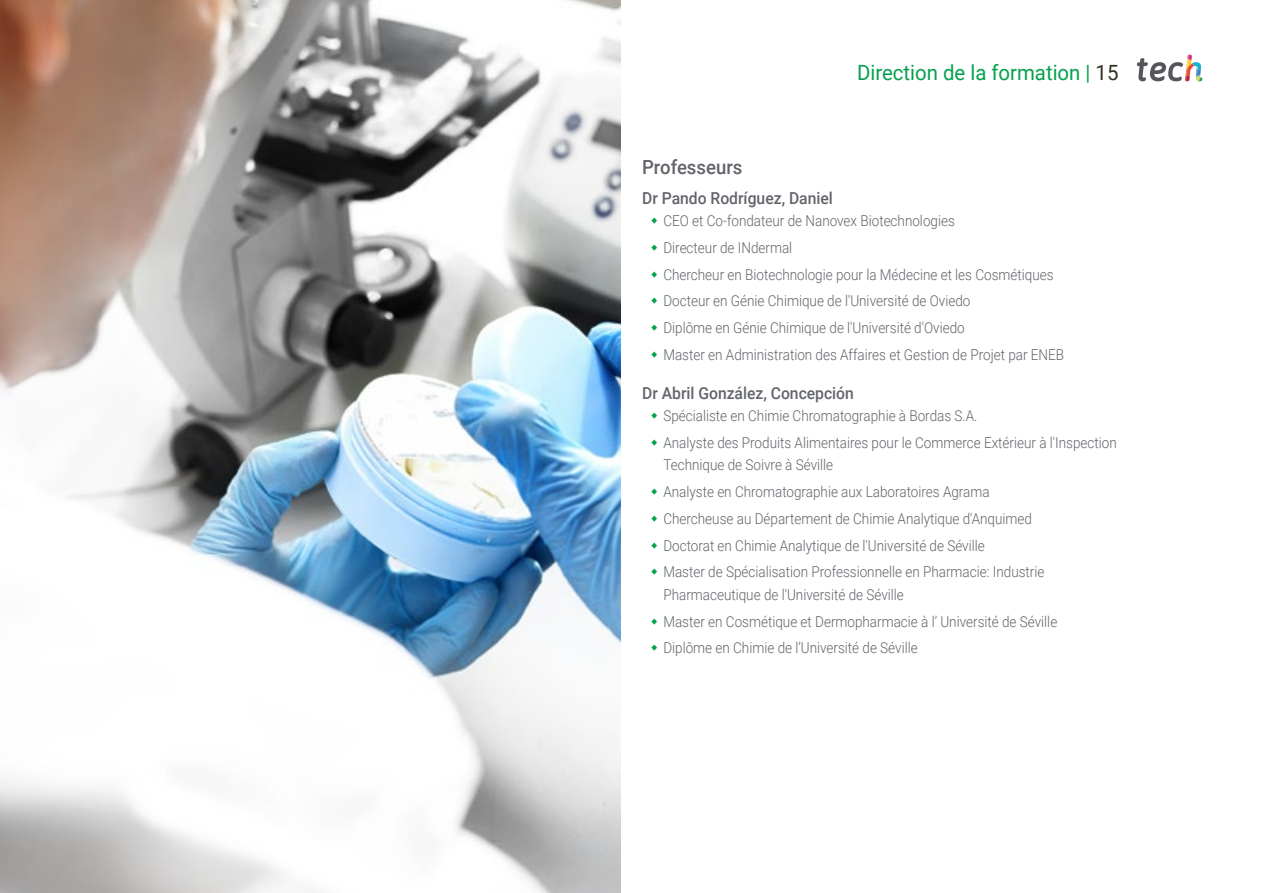
<style>
.page{position:relative;width:1263px;height:893px;background:#fff}
.page>*{position:absolute;margin:0;border:0;box-sizing:border-box;transform-origin:0 0}
.t1{font:21px "Roboto";color:#04a14d}
.t2{font:500 19.5px "Roboto";color:#61646a;scale:.95 1}
.t3{font:500 16.5px "Roboto";color:#61646a;scale:.95 1}
.t4{font:300 15px/26.7px "Roboto";color:#61646a;scale:.9 1}
.s1{color:#312e20}
</style>
<div class="page">
<img style="left:0;top:0;width:621px;height:893px">
<svg style="left:1137px;top:55px;width:65px;height:27px"></svg>
<h1 class="t1" style="left:857px;top:57px;width:263px">Direction de la formation | <span class="s1">15</span></h1>
<h2 class="t2" style="left:642px;top:154px;width:107px">Professeurs</h2>
<p class="t3" style="left:642px;top:186px;width:202px">Dr Pando Rodríguez, Daniel</p>
<p class="t4" style="left:663px;top:207px;width:447px">CEO et Co-fondateur de Nanovex Biotechnologies<br>Directeur de INdermal<br>Chercheur en Biotechnologie pour la Médecine et les Cosmétiques Docteur en Génie Chimique de l'Université de Oviedo<br>Diplôme en Génie Chimique de l'Université d'Oviedo<br>Master en Administration des Affaires et Gestion de Projet par ENEB</p>
<p class="t3" style="left:642px;top:381px;width:224px">Dr Abril González, Concepción</p>
<p class="t4" style="left:663px;top:402px;width:505px">Spécialiste en Chimie Chromatographie à Bordas S.A.<br>Analyste des Produits Alimentaires pour le Commerce Extérieur à l'Inspection</p>
<p class="t4" style="left:663px;top:451px;width:425px">Technique de Soivre à Séville<br>Analyste en Chromatographie aux Laboratoires Agrama Chercheuse au Département de Chimie Analytique d'Anquimed Doctorat en Chimie Analytique de l'Université de Séville<br>Master de Spécialisation Professionnelle en Pharmacie: Industrie</p>
<p class="t4" style="left:663px;top:580px;width:439px">Pharmaceutique de l'Université de Séville<br>Master en Cosmétique et Dermopharmacie à l’ Université de Séville<br>Diplôme en Chimie de l’Université de Séville</p>
</div>
